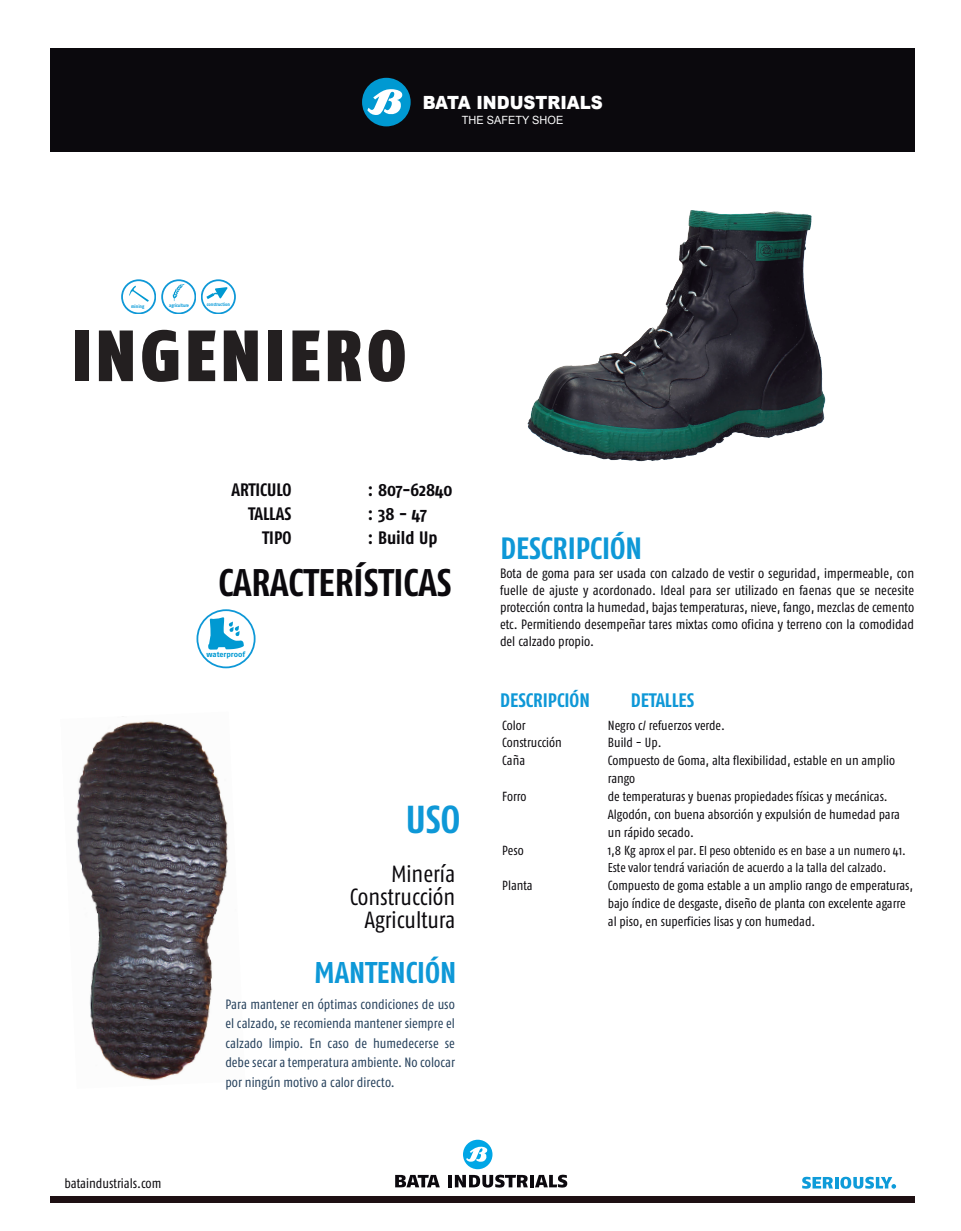
<style>
.page{position:relative;width:961px;height:1231px;background:#fff}
.page>*{position:absolute;margin:0;border:0;box-sizing:border-box;transform-origin:0 0}
.t1{font:900 72.3px "Fago Co";letter-spacing:.065em;color:#231f20}
.t2{font:700 39px "Fago Co";color:#0e98d7}
.t3{font:700 38.4px "Fago Co";color:#0b090d}
.t4{font:700 30.75px "Fago Co";color:#0e98d7}
.t5{font:700 30px "Fago Co";color:#0e98d7}
.t6{font:23.4px/23.4px "Fago Co";color:#0b090d;text-align:right}
.t7{font:700 19.5px "Fago Co";color:#0e98d7}
.t8{font:900 18.15px "Arial";color:#fff;scale:.91 1}
.t9{font:700 18px/24px "Fago Co";color:#0b090d;text-align:right}
.t10{font:13.5px/17px "Fago Co";color:#0b090d;text-align:justify}
.t11{font:13.5px/19.5px "Fago Co";letter-spacing:.005em;color:#25405b;text-align:justify}
.t12{font:13.2px/17.9px "Fago Co";color:#0b090d}
.t13{font:12.75px/17.9px "Fago Co";color:#0b090d}
.t14{font:11.4px "Arial";color:#fff}
.t15{font:7.65px "Fago No Bold TF";letter-spacing:-.005em;color:#0099d2}
.t16{font:700 4.8px "Fago Co";letter-spacing:-.005em;color:#069ad9}
.s1{font-size:13.2px}
</style>
<div class="page">
<img style="left:76px;top:716px;width:152px;height:364px">
<svg style="left:802px;top:1176px;width:30px;height:12px"></svg>
<svg style="left:835px;top:1177px;width:3px;height:11px"></svg>
<svg style="left:840px;top:1176px;width:56px;height:12px"></svg>
<svg style="left:395px;top:1174px;width:45px;height:13px"></svg>
<hr style="left:448px;top:1174px;width:4px;height:13px;background:#0c090e">
<svg style="left:455px;top:1139px;width:112px;height:48px"></svg>
<div style="left:50px;top:48px;width:864px;height:104px;background:#0b090d"></div>
<div style="left:50px;top:1196px;width:864px;height:6px;background:#1e1013"></div>
<img style="left:527px;top:210px;width:299px;height:252px">
<div style="left:197px;top:609px;width:58px;height:59px;border:2px solid #0e98d7;border-radius:50%"></div>
<svg style="left:208px;top:617px;width:36px;height:32px"></svg>
<div style="left:122px;top:280px;width:34px;height:34px;border:2px solid #0e98d7;border-radius:50%"></div>
<svg style="left:129px;top:286px;width:20px;height:16px"></svg>
<div style="left:201px;top:280px;width:34px;height:34px;border:2px solid #0e98d7;border-radius:50%"></div>
<svg style="left:206px;top:287px;width:21px;height:12px"></svg>
<svg style="left:172px;top:284px;width:13px;height:17px"></svg>
<div style="left:162px;top:280px;width:34px;height:34px;border:2px solid #0e98d7;border-radius:50%"></div>
<div style="left:362px;top:78px;width:48px;height:48px;background:#0099d2;border-radius:50%"></div>
<svg style="left:367px;top:89px;width:36px;height:26px"></svg>
<h3 class="t8" style="left:422px;top:89px;width:199px">BATA INDUSTRIALS</h3>
<p class="t14" style="left:462px;top:112px;width:103px">THE SAFETY SHOE</p>
<p class="t16" style="left:131px;top:303px;width:15px">mining</p>
<p class="t16" style="left:169px;top:302px;width:21px">agriculture</p>
<p class="t16" style="left:207px;top:301px;width:24px">construction</p>
<h1 class="t1" style="left:72px;top:312px;width:336px">INGENIERO</h1>
<p class="t10" style="left:64px;top:1175px;width:98px">bataindustrials.com</p>
<h3 class="t9" style="left:231px;top:477px;width:61px">ARTICULO<br>TALLAS<br>TIPO</h3>
<h3 class="t9" style="left:368px;top:477px;width:86px;text-align:left">: 807-62840 : 38 - 47<br>: Build Up</h3>
<h3 class="t3" style="left:218px;top:560px;width:235px">CARACTERÍSTICAS</h3>
<p class="t15" style="left:206px;top:649px;width:40px">waterproof</p>
<h2 class="t2" style="left:406px;top:796px;width:56px">USO</h2>
<h3 class="t6" style="left:350px;top:861px;width:107px">Minería<br>Construcción<br>Agricultura</h3>
<h3 class="t5" style="left:314px;top:955px;width:143px">MANTENCIÓN</h3>
<p class="t11" style="left:225px;top:994px;width:231px">Para mantener en óptimas condiciones de uso el calzado, se recomienda mantener siempre el calzado limpio. En caso de humedecerse se debe secar a temperatura ambiente. No colocar por ningún motivo a calor directo.</p>
<h3 class="t4" style="left:500px;top:530px;width:143px">DESCRIPCIÓN</h3>
<p class="t10" style="left:500px;top:564px;width:415px">Bota de goma para ser usada con calzado de vestir o seguridad, impermeable, con fuelle de ajuste y acordonado. Ideal para ser utilizado en faenas que se necesite protección contra la humedad, bajas temperaturas, nieve, fango, mezclas de cemento etc. Permitiendo desempeñar tares mixtas como oficina y terreno con la comodidad del calzado propio.</p>
<h3 class="t7" style="left:500px;top:688px;width:91px">DESCRIPCIÓN</h3>
<h3 class="t7" style="left:630px;top:688px;width:65px">DETALLES</h3>
<p class="t12" style="left:502px;top:716px;width:61px">Color<br>Construcción<br>Caña</p>
<p class="t12" style="left:502px;top:787px;width:26px">Forro</p>
<p class="t12" style="left:502px;top:841px;width:23px">Peso</p>
<p class="t12" style="left:502px;top:876px;width:32px">Planta</p>
<p class="t12" style="left:608px;top:716px;width:293px">Negro c/ refuerzos verde.<br>Build - Up.<br>Compuesto de Goma, alta flexibilidad, estable en un amplio rango<br>de temperaturas y buenas propiedades físicas y mecánicas.<br>Algodón, con buena absorción y expulsión de humedad para un rápido secado.</p>
<p class="t13" style="left:608px;top:841px;width:299px"><span class="s1">1,8 Kg</span> aprox el par. El peso obtenido es en base a un numero 41.<br>Este valor tendrá variación de acuerdo a la talla del calzado.</p>
<p class="t12" style="left:608px;top:876px;width:307px">Compuesto de goma estable a un amplio rango de emperaturas, bajo índice de desgaste, diseño de planta con excelente agarre al piso, en superficies lisas y con humedad.</p>
</div>
